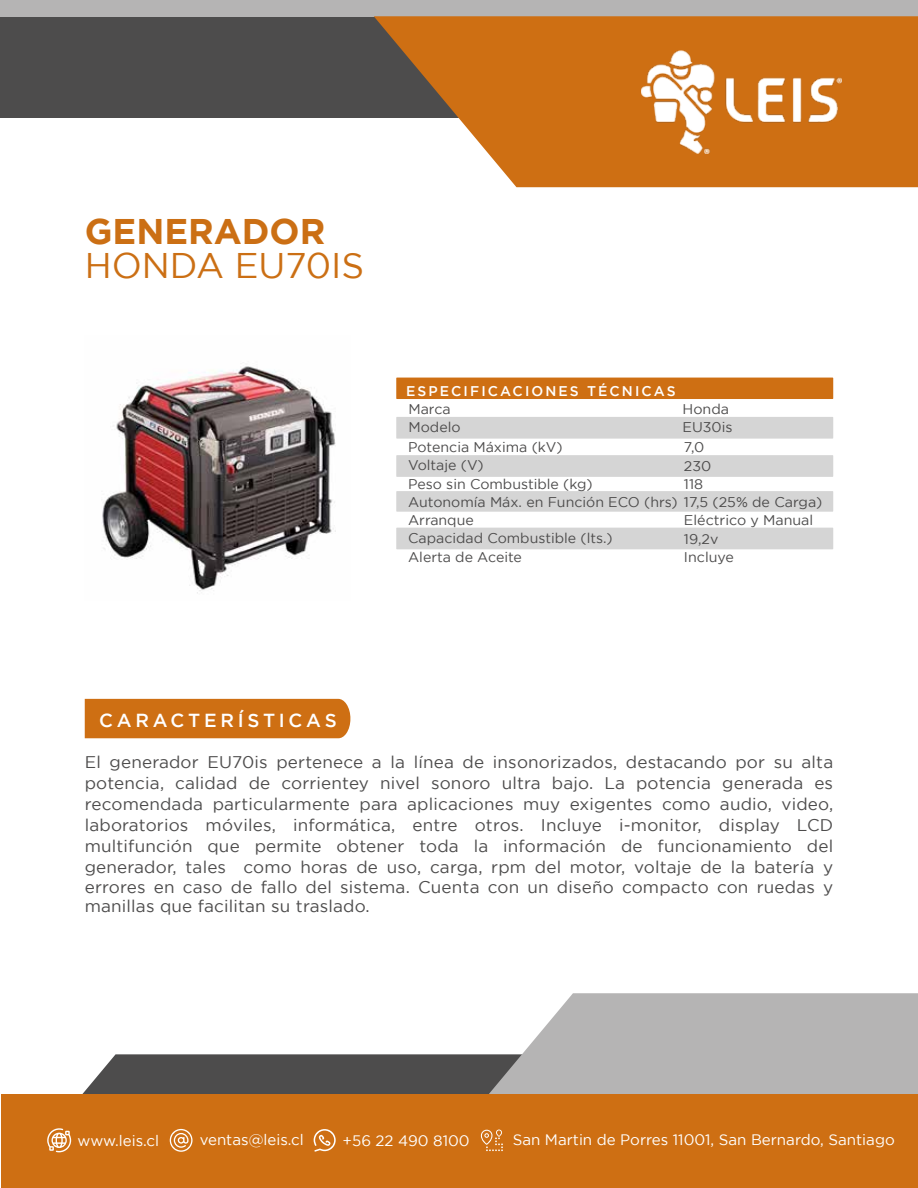
<style>
.page{position:relative;width:918px;height:1188px;background:#fff}
.page>*{position:absolute;margin:0;border:0;box-sizing:border-box;transform-origin:0 0}
.t1{font:35.55px "Gotham";color:#cb6f14}
.t2{font:700 35.55px "Gotham";color:#cb6f14}
.t3{font:500 18.9px "Gotham";letter-spacing:.2em;color:#fff}
.t4{font:16.8px/21px "Gotham";letter-spacing:.01em;color:#4d4c4c;text-align:justify}
.t5{font:15.15px "Gotham";color:#fff}
.t6{font:14.1px/18.3px "Gotham";color:#4d4c4c}
.t7{font:500 14.1px "Gotham";letter-spacing:.15em;color:#fff}
</style>
<div class="page">
<div style="left:0;top:0;width:463px;height:117px;background:#4d4c4c"></div>
<div style="left:0;top:0;width:918px;height:17px;background:#b5b4b4"></div>
<svg style="left:374px;top:16px;width:544px;height:171px;fill:#ce6f13"></svg>
<img style="left:642px;top:50px;width:199px;height:103px">
<svg style="left:4px;top:1054px;width:426px;height:41px;fill:#4d4c4c"></svg>
<svg style="left:430px;top:993px;width:488px;height:102px;background:#b9b8b7"></svg>
<div style="left:1px;top:1095px;width:917px;height:93px;background:#ce6f13"></div>
<svg style="left:47px;top:1128px;width:24px;height:24px"></svg>
<svg style="left:170px;top:1129px;width:23px;height:23px"></svg>
<svg style="left:314px;top:1129px;width:22px;height:23px"></svg>
<svg style="left:481px;top:1130px;width:22px;height:21px"></svg>
<img style="left:102px;top:366px;width:234px;height:228px">
<div style="left:396px;top:528px;width:437px;height:21px;background:#d5d5d5"></div>
<div style="left:396px;top:417px;width:437px;height:22px;background:#d5d5d5"></div>
<div style="left:396px;top:455px;width:437px;height:22px;background:#d5d5d5"></div>
<div style="left:396px;top:491px;width:437px;height:21px;background:#d5d5d5"></div>
<div style="left:396px;top:378px;width:437px;height:21px;background:#ce6f13"></div>
<div style="left:85px;top:699px;width:266px;height:39px;background:#ce6f13"></div>
<h1 class="t2" style="left:85px;top:211px;width:242px">GENERADOR</h1>
<h1 class="t1" style="left:85px;top:246px;width:281px">HONDA EU70IS</h1>
<p class="t7" style="left:406px;top:383px;width:271px">ESPECIFICACIONES TÉCNICAS</p>
<p class="t6" style="left:409px;top:400px;width:54px">Marca<br>Modelo</p>
<p class="t6" style="left:683px;top:400px;width:52px">Honda<br>EU30is</p>
<p class="t6" style="left:408px;top:438px;width:416px">Potencia Máxima (kV)<br>Voltaje (V)<br>Peso sin Combustible (kg)<br>Autonomía Máx. en Función ECO (hrs) 17,5 (25% de Carga)<br>Arranque<br>Capacidad Combustible (lts.)<br>Alerta de Aceite</p>
<p class="t6" style="left:684px;top:438px;width:29px">7,0<br>230<br>118</p>
<p class="t6" style="left:684px;top:511px;width:131px">Eléctrico y Manual<br>19,2v<br>Incluye</p>
<p class="t3" style="left:99px;top:710px;width:239px">CARACTERÍSTICAS</p>
<p class="t4" style="left:85px;top:751px;width:750px">El generador EU70is pertenece a la línea de insonorizados, destacando por su alta potencia, calidad de corrientey nivel sonoro ultra bajo. La potencia generada es recomendada particularmente para aplicaciones muy exigentes como audio, video, laboratorios móviles, informática, entre otros. Incluye i-monitor, display LCD multifunción que permite obtener toda la información de funcionamiento del generador, tales como horas de uso, carga, rpm del motor, voltaje de la batería y errores en caso de fallo del sistema. Cuenta con un diseño compacto con ruedas y</p>
<p class="t4" style="left:85px;top:895px;width:287px">manillas que facilitan su traslado.</p>
<p class="t5" style="left:78px;top:1132px;width:83px">www.leis.cl</p>
<p class="t5" style="left:200px;top:1131px;width:106px">ventas@leis.cl</p>
<p class="t5" style="left:342px;top:1132px;width:129px">+56 22 490 8100</p>
<p class="t5" style="left:513px;top:1131px;width:384px">San Martin de Porres 11001, San Bernardo, Santiago</p>
</div>
